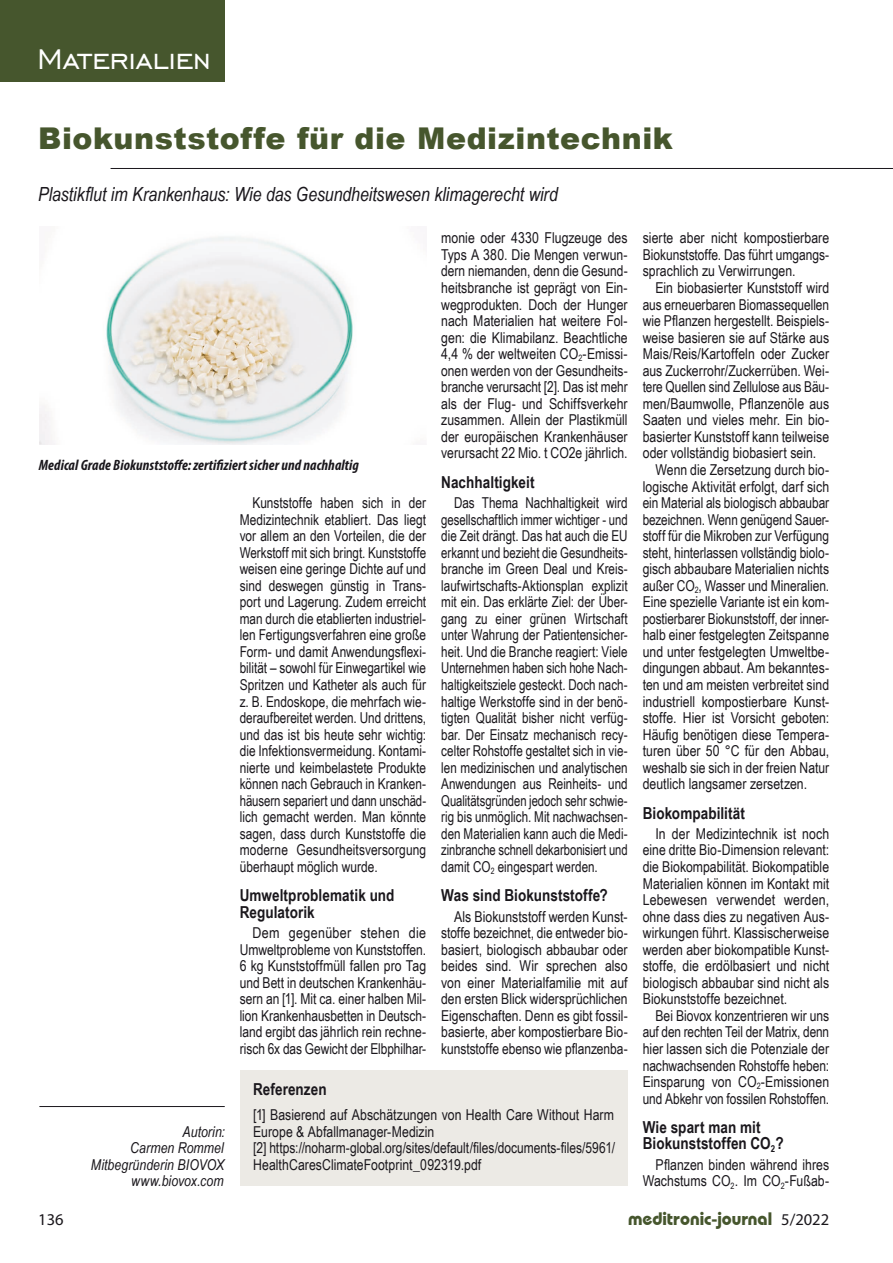
<style>
.page{position:relative;width:893px;height:1263px;background:#fff}
.page>*{position:absolute;margin:0;border:0;box-sizing:border-box;transform-origin:0 0}
.t1{font:36px "Engravers Gothic BT";letter-spacing:-.01em;color:#fff}
.t2{font:900 30px "Arial";letter-spacing:.015em;color:#46562d}
.t3{font:italic 19.5px "Arial Narrow";letter-spacing:-.005em;color:#1a171c}
.t4{font:700 18px "Bauhaus IT Cby BT";color:#46562d}
.t5{font:700 16.5px/16.5px "Arial Narrow";letter-spacing:.005em;color:#1a171c}
.t6{font:16.5px "Myriad Pro";color:#1a171c}
.t7{font:15px/16.5px "Arial Narrow";color:#1a171c;text-align:justify}
.t8{font:15px/16.5px "Arial Narrow";color:#1a171c;text-align:justify;scale:.95 1}
.t9{font:15px "Arial Narrow";color:#1a171c;scale:.96 1}
.t10{font:italic 700 condensed 15px "Myriad Pro";letter-spacing:.005em;color:#1a171c}
.t11{font:italic 15px/16.5px "Arial Narrow";letter-spacing:.005em;color:#1a171c;text-align:right}
.s1{font-family:"Myriad Pro";font-weight:400;font-size:16.5px;color:#1a171c}
</style>
<div class="page">
<div style="left:0;top:0;width:224px;height:82px;background:#46562d"></div>
<hr style="left:111px;top:168px;width:782px;height:1px;background:#1a171c">
<hr style="left:39px;top:1106px;width:186px;height:1px;background:#1a171c">
<img style="left:39px;top:237px;width:314px;height:207px">
<div style="left:240px;top:1070px;width:388px;height:116px;background:#eceae5"></div>
<h1 class="t1" style="left:37px;top:39px;width:175px">Materialien</h1>
<h2 class="t2" style="left:38px;top:117px;width:636px">Biokunststoffe für die Medizintechnik</h2>
<h3 class="t3" style="left:38px;top:180px;width:521px">Plastikflut im Krankenhaus: Wie das Gesundheitswesen klimagerecht wird</h3>
<p class="t10" style="left:39px;top:455px;width:322px">Medical Grade Biokunststoffe: zertifiziert sicher und nachhaltig</p>
<p class="t7" style="left:240px;top:494px;width:188px;text-indent:13px">Kunststoffe haben sich in der Medizintechnik etabliert. Das liegt vor allem an den Vorteilen, die der Werkstoff mit sich bringt. Kunststoffe weisen eine geringe Dichte auf und sind deswegen günstig in Trans&shy;port und Lagerung. Zudem erreicht man durch die etablierten industriel&shy;len Fertigungsverfahren eine große Form- und damit Anwendungsflexi&shy;bilität – sowohl für Einwegartikel wie Spritzen und Katheter als auch für z. B. Endoskope, die mehrfach wie&shy;deraufbereitet werden. Und drittens, und das ist bis heute sehr wichtig: die Infektionsvermeidung. Kontami&shy;nierte und keimbelastete Produkte können nach Gebrauch in Kranken&shy;häusern separiert und dann unschäd&shy;lich gemacht werden. Man könnte sagen, dass durch Kunststoffe die moderne Gesundheitsversorgung überhaupt möglich wurde.</p>
<p class="t5" style="left:240px;top:886px;width:156px">Umweltproblematik und<br>Regulatorik</p>
<p class="t7" style="left:240px;top:924px;width:188px;text-indent:13px">Dem gegenüber stehen die Umweltprobleme von Kunststoffen.<br>6 kg Kunststoffmüll fallen pro Tag und Bett in deutschen Krankenhäu&shy;sern an [1]. Mit ca. einer halben Mil&shy;lion Krankenhausbetten in Deutsch&shy;land ergibt das jährlich rein rechne&shy;risch 6x das Gewicht der Elbphilhar-</p>
<p class="t7" style="left:441px;top:229px;width:188px">monie oder 4330 Flugzeuge des Typs A 380. Die Mengen verwun&shy;dern niemanden, denn die Gesund&shy;heitsbranche ist geprägt von Ein&shy;wegprodukten. Doch der Hunger nach Materialien hat weitere Fol&shy;gen: die Klimabilanz. Beachtliche 4,4 % der weltweiten CO<sub>2</sub>-Emissi&shy;onen werden von der Gesundheits&shy;branche verursacht [2]. Das ist mehr als der Flug- und Schiffsverkehr zusammen. Allein der Plastikmüll der europäischen Krankenhäuser verursacht 22 Mio. t CO2e jährlich.</p>
<p class="t5" style="left:441px;top:473px;width:95px">Nachhaltigkeit</p>
<p class="t8" style="left:441px;top:494px;width:198px;text-indent:13px">Das Thema Nachhaltigkeit wird gesellschaftlich immer wichtiger - und die Zeit drängt. Das hat auch die EU erkannt und bezieht die Gesundheits&shy;branche im Green Deal und Kreis&shy;laufwirtschafts-Aktionsplan explizit mit ein. Das erklärte Ziel: der Über&shy;gang zu einer grünen Wirtschaft unter Wahrung der Patientensicher&shy;heit. Und die Branche reagiert: Viele Unternehmen haben sich hohe Nach&shy;haltigkeitsziele gesteckt. Doch nach&shy;haltige Werkstoffe sind in der benö&shy;tigten Qualität bisher nicht verfüg&shy;bar. Der Einsatz mechanisch recy&shy;celter Rohstoffe gestaltet sich in vie&shy;len medizinischen und analytischen Anwendungen aus Reinheits- und Qualitätsgründen jedoch sehr schwie&shy;rig bis unmöglich. Mit nachwachsen&shy;den Materialien kann auch die Medi&shy;zinbranche schnell dekarbonisiert und damit CO<sub>2</sub> eingespart werden.</p>
<p class="t5" style="left:441px;top:886px;width:168px">Was sind Biokunststoffe?</p>
<p class="t7" style="left:441px;top:907px;width:188px;text-indent:13px">Als Biokunststoff werden Kunst&shy;stoffe bezeichnet, die entweder bio&shy;basiert, biologisch abbaubar oder beides sind. Wir sprechen also von einer Materialfamilie mit auf den ersten Blick widersprüchlichen Eigenschaften. Denn es gibt fossil&shy;basierte, aber kompostierbare Bio&shy;kunststoffe ebenso wie pflanzenba-</p>
<p class="t11" style="left:91px;top:1123px;width:136px">Autorin:<br>Carmen Rommel<br>Mitbegründerin BIOVOX www.biovox.com</p>
<p class="t5" style="left:253px;top:1080px;width:75px">Referenzen</p>
<p class="t7" style="left:253px;top:1106px;width:363px;text-align:left">[1] Basierend auf Abschätzungen von Health Care Without Harm Europe &amp; Abfallmanager-Medizin<br>[2] https://noharm-global.org/sites/default/files/documents-files/5961/ HealthCaresClimateFootprint_092319.pdf</p>
<p class="t7" style="left:643px;top:229px;width:188px">sierte aber nicht kompostierbare Biokunststoffe. Das führt umgangs&shy;sprachlich zu Verwirrungen.</p>
<p class="t7" style="left:655px;top:279px;width:175px">Ein biobasierter Kunststoff wird</p>
<p class="t7" style="left:643px;top:295px;width:188px">aus erneuerbaren Biomassequellen</p>
<p class="t7" style="left:643px;top:312px;width:188px">wie Pflanzen hergestellt. Beispiels-</p>
<p class="t7" style="left:643px;top:328px;width:188px">weise basieren sie auf Stärke aus</p>
<p class="t7" style="left:643px;top:345px;width:188px">Mais/Reis/Kartoffeln oder Zucker</p>
<p class="t7" style="left:643px;top:362px;width:188px">aus Zuckerrohr/Zuckerrüben. Wei-</p>
<p class="t9" style="left:643px;top:376px;width:196px">tere Quellen sind Zellulose aus Bäu-</p>
<p class="t7" style="left:643px;top:395px;width:188px">men/Baumwolle, Pflanzenöle aus</p>
<p class="t7" style="left:643px;top:411px;width:188px">Saaten und vieles mehr. Ein bio-</p>
<p class="t7" style="left:643px;top:428px;width:188px">basierter Kunststoff kann teilweise</p>
<p class="t7" style="left:643px;top:444px;width:175px">oder vollständig biobasiert sein.</p>
<p class="t7" style="left:655px;top:461px;width:175px">Wenn die Zersetzung durch bio-</p>
<p class="t7" style="left:643px;top:477px;width:188px">logische Aktivität erfolgt, darf sich</p>
<p class="t7" style="left:643px;top:494px;width:188px">ein Material als biologisch abbaubar</p>
<p class="t9" style="left:643px;top:508px;width:196px">bezeichnen. Wenn genügend Sauer-</p>
<p class="t7" style="left:643px;top:527px;width:188px">stoff für die Mikroben zur Verfügung</p>
<p class="t7" style="left:643px;top:544px;width:188px">steht, hinterlassen vollständig biolo-</p>
<p class="t7" style="left:643px;top:560px;width:188px">gisch abbaubare Materialien nichts</p>
<p class="t7" style="left:643px;top:577px;width:188px">außer CO<sub>2</sub>, Wasser und Mineralien.</p>
<p class="t7" style="left:643px;top:593px;width:188px">Eine spezielle Variante ist ein kom-</p>
<p class="t9" style="left:643px;top:607px;width:196px">postierbarer Biokunststoff, der inner-</p>
<p class="t7" style="left:643px;top:626px;width:188px">halb einer festgelegten Zeitspanne</p>
<p class="t7" style="left:643px;top:643px;width:188px">und unter festgelegten Umweltbe-</p>
<p class="t7" style="left:643px;top:659px;width:188px">dingungen abbaut. Am bekanntes-</p>
<p class="t7" style="left:643px;top:676px;width:188px">ten und am meisten verbreitet sind</p>
<p class="t7" style="left:643px;top:692px;width:188px">industriell kompostierbare Kunst-</p>
<p class="t7" style="left:643px;top:709px;width:188px">stoffe. Hier ist Vorsicht geboten:</p>
<p class="t7" style="left:643px;top:725px;width:188px">Häufig benötigen diese Tempera-</p>
<p class="t7" style="left:643px;top:742px;width:188px">turen über 50 °C für den Abbau,</p>
<p class="t7" style="left:643px;top:759px;width:188px">weshalb sie sich in der freien Natur</p>
<p class="t7" style="left:643px;top:775px;width:166px">deutlich langsamer zersetzen.</p>
<p class="t5" style="left:643px;top:804px;width:104px">Biokompabilität</p>
<p class="t7" style="left:643px;top:825px;width:188px;text-indent:13px">In der Medizintechnik ist noch eine dritte Bio-Dimension relevant: die Biokompabilität. Biokompatible Materialien können im Kontakt mit Lebewesen verwendet werden, ohne dass dies zu negativen Aus&shy;wirkungen führt. Klassischerweise werden aber biokompatible Kunst&shy;stoffe, die erdölbasiert und nicht biologisch abbaubar sind nicht als Biokunststoffe bezeichnet.</p>
<p class="t7" style="left:643px;top:1007px;width:188px;text-indent:13px">Bei Biovox konzentrieren wir uns auf den rechten Teil der Matrix, denn hier lassen sich die Potenziale der nachwachsenden Rohstoffe heben:<br>Einsparung von CO<sub>2</sub>-Emissionen und Abkehr von fossilen Rohstoffen.</p>
<p class="t5" style="left:643px;top:1118px;width:142px">Wie spart man mit<br>Biokunststoffen CO<sub>2</sub>?</p>
<p class="t7" style="left:643px;top:1156px;width:188px;text-align:right">Pflanzen binden während ihres<br>Wachstums CO<sub>2</sub>. Im CO<sub>2</sub>-Fußab-</p>
<p class="t6" style="left:38px;top:1209px;width:27px">136</p>
<p class="t4" style="left:628px;top:1207px;width:203px">meditronic-journal <span class="s1">5/2022</span></p>
</div>
